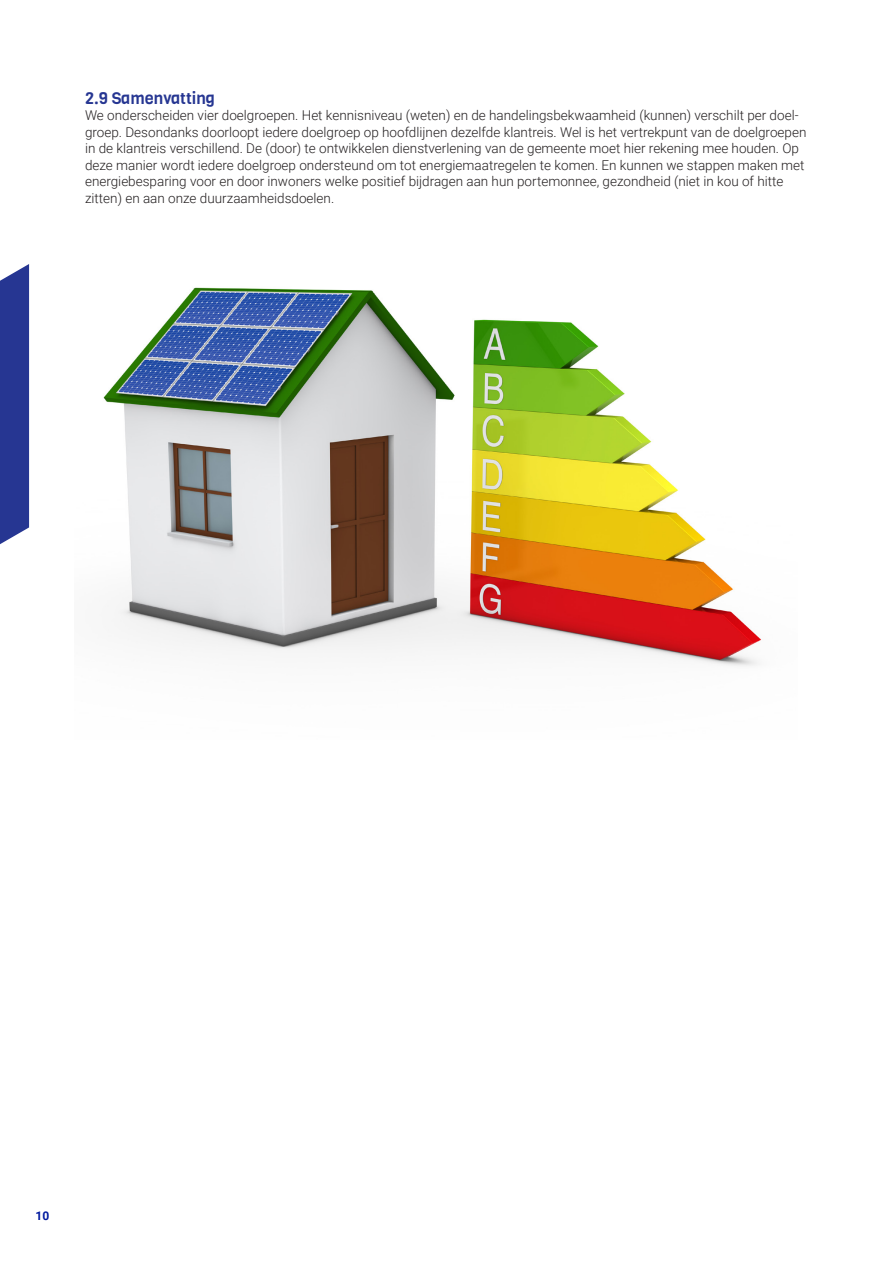
<style>
.page{position:relative;width:893px;height:1263px;background:#fff}
.page>*{position:absolute;margin:0;border:0;box-sizing:border-box;transform-origin:0 0}
.t1{font:16.5px "Viga";color:#263692}
.t2{font:300 13.5px/16.5px "Roboto";color:#231f20}
.t3{font:700 12px "Roboto";color:#00199f}
</style>
<div class="page">
<div style="left:0;top:264px;width:29px;height:281px;background:#263692"></div>
<img style="left:103px;top:287px;width:659px;height:379px">
<p class="t1" style="left:85px;top:87px;width:132px">2.9 Samenvatting</p>
<p class="t2" style="left:85px;top:106px;width:723px">We onderscheiden vier doelgroepen. Het kennisniveau (weten) en de handelingsbekwaamheid (kunnen) verschilt per doel&shy;groep. Desondanks doorloopt iedere doelgroep op hoofdlijnen dezelfde klantreis. Wel is het vertrekpunt van de doelgroepen in de klantreis verschillend. De (door) te ontwikkelen dienstverlening van de gemeente moet hier rekening mee houden. Op deze manier wordt iedere doelgroep ondersteund om tot energiemaatregelen te komen. En kunnen we stappen maken met energiebesparing voor en door inwoners welke positief bijdragen aan hun portemonnee, gezondheid (niet in kou of hitte zitten) en aan onze duurzaamheidsdoelen.</p>
<p class="t3" style="left:36px;top:1207px;width:15px">10</p>
</div>
